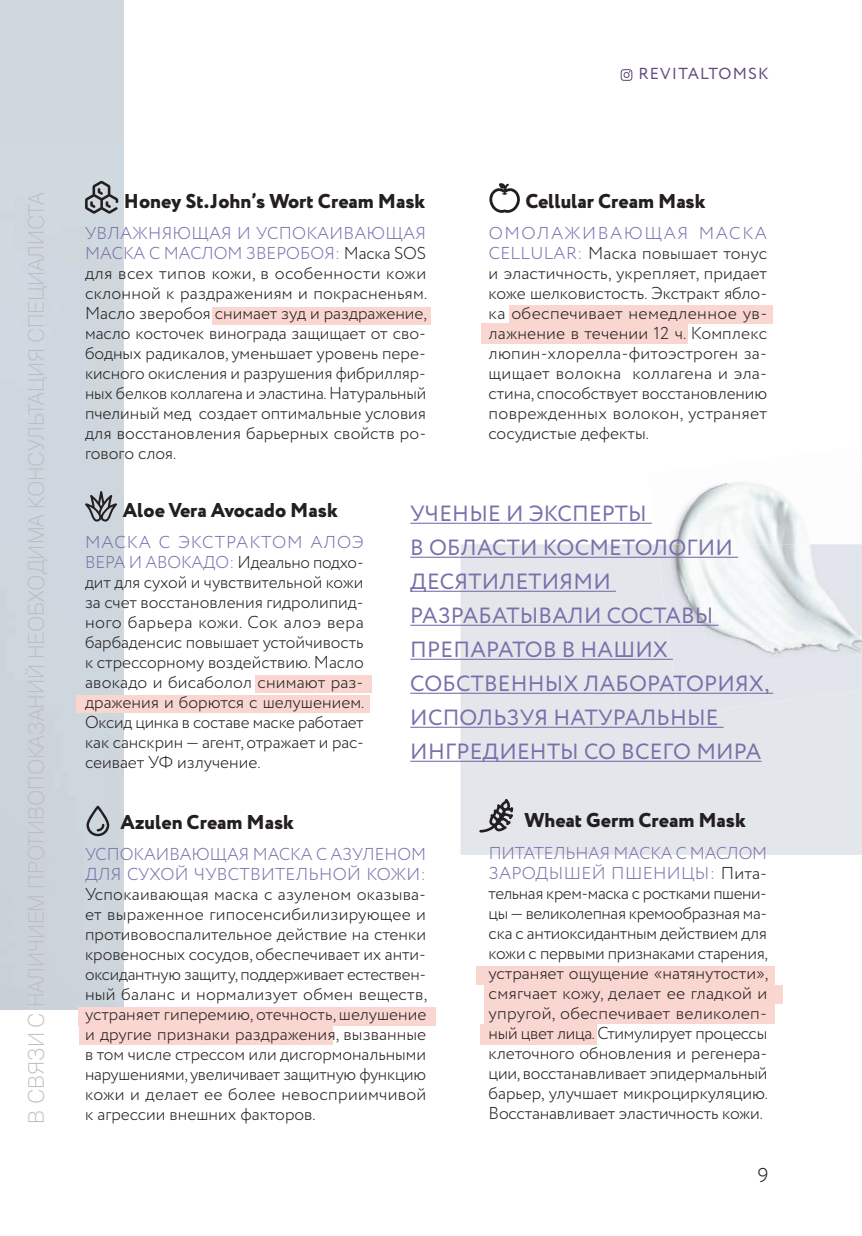
<style>
.page{position:relative;width:862px;height:1236px;background:#fff}
.page>*{position:absolute;margin:0;border:0;box-sizing:border-box;transform-origin:0 0}
.t1{font:22px/34px "Circe";letter-spacing:.01em;color:#7b6fab}
.t2{font:22px "Pragmatica Light C";color:#bcbdc0;scale:.96 1}
.t3{font:800 20px "Circe";color:#231f20}
.t4{font:300 20px "Circe";color:#231f20}
.t5{font:300 17.2px/20px "Circe";color:#231f20;text-align:justify}
.t6{font:300 17.2px/20px "Circe";color:#7b6fab}
.t7{font:16px "Circe";color:#614b7c}
.s1{color:#7b6fab}
</style>
<div class="page">
<div style="left:212px;top:307px;width:218px;height:18px;background:#f9d6d0"></div>
<div style="left:509px;top:305px;width:264px;height:18px;background:#f9d6d0"></div>
<div style="left:481px;top:323px;width:207px;height:21px;background:#f9d6d0"></div>
<div style="left:0;top:0;width:123px;height:143px;background:#d0d8de"></div>
<div style="left:255px;top:675px;width:117px;height:18px;background:#f9d6d0"></div>
<div style="left:79px;top:1007px;width:357px;height:19px;background:#f9d6d0"></div>
<div style="left:476px;top:966px;width:299px;height:19px;background:#f9d6d0"></div>
<div style="left:484px;top:1004px;width:291px;height:20px;background:#f9d6d0"></div>
<div style="left:484px;top:985px;width:298px;height:19px;background:#f9d6d0"></div>
<div style="left:480px;top:1024px;width:116px;height:21px;background:#f9d6d0"></div>
<div style="left:79px;top:1026px;width:253px;height:19px;background:#f9d6d0"></div>
<div style="left:76px;top:695px;width:294px;height:18px;background:#f9d6d0"></div>
<div style="left:460px;top:544px;width:402px;height:311px;background:#e3e7ec"></div>
<img style="left:647px;top:482px;width:160px;height:62px">
<img style="left:656px;top:544px;width:206px;height:170px">
<svg style="left:620px;top:69px;width:12px;height:12px"></svg>
<hr style="left:410px;top:523px;width:242px;height:1px;background:#7b6fab">
<hr style="left:410px;top:557px;width:328px;height:1px;background:#7b6fab">
<hr style="left:410px;top:591px;width:206px;height:1px;background:#7b6fab">
<hr style="left:410px;top:625px;width:308px;height:1px;background:#7b6fab">
<hr style="left:410px;top:659px;width:263px;height:1px;background:#7b6fab">
<hr style="left:410px;top:693px;width:363px;height:1px;background:#7b6fab">
<hr style="left:410px;top:727px;width:313px;height:1px;background:#7b6fab">
<hr style="left:410px;top:761px;width:351px;height:1px;background:#7b6fab">
<svg style="left:86px;top:806px;width:23px;height:30px"></svg>
<svg style="left:85px;top:181px;width:33px;height:33px"></svg>
<svg style="left:85px;top:491px;width:32px;height:31px"></svg>
<svg style="left:489px;top:183px;width:31px;height:30px"></svg>
<svg style="left:479px;top:799px;width:34px;height:33px"></svg>
<p class="t7" style="left:638px;top:63px;width:131px">REVITALTOMSK</p>
<p class="t2" style="left:24px;top:1123px;width:971px;rotate:-90deg">В СВЯЗИ С НАЛИЧИЕМ ПРОТИВОПОКАЗАНИЙ НЕОБХОДИМА КОНСУЛЬТАЦИЯ СПЕЦИАЛИСТА</p>
<p class="t3" style="left:124px;top:188px;width:303px">Honey St.John’s Wort Cream Mask</p>
<p class="t5" style="left:85px;top:224px;width:344px"><span class="s1">УВЛАЖНЯЮЩАЯ И УСПОКАИВАЮЩАЯ МАСКА С МАСЛОМ ЗВЕРОБОЯ:</span> Маска SOS для всех типов кожи, в особенности кожи склонной к раздражениям и покрасненьям.<br>Масло зверобоя снимает зуд и раздражение, масло косточек винограда защищает от сво&shy;бодных радикалов, уменьшает уровень пере&shy;кисного окисления и разрушения фибрилляр&shy;ных белков коллагена и эластина. Натуральный пчелиный мед создает оптимальные условия для восстановления барьерных свойств ро&shy;гового слоя.</p>
<p class="t3" style="left:525px;top:188px;width:181px">Cellular Cream Mask</p>
<p class="t5" style="left:488px;top:224px;width:280px"><span class="s1">ОМОЛАЖИВАЮЩАЯ МАСКА CELLULAR:</span> Маска повышает тонус и эластичность, укрепляет, придает коже шелковистость. Экстракт ябло&shy;ка обеспечивает немедленное ув&shy;лажнение в течении 12 ч. Комплекс люпин-хлорелла-фитоэстроген за&shy;щищает волокна коллагена и эла&shy;стина, способствует восстановлению поврежденных волокон, устраняет сосудистые дефекты.</p>
<p class="t3" style="left:123px;top:496px;width:216px">Aloe Vera Avocado Mask</p>
<p class="t5" style="left:85px;top:533px;width:281px"><span class="s1">МАСКА С ЭКСТРАКТОМ АЛОЭ ВЕРА И АВОКАДО:</span> Идеально подхо&shy;дит для сухой и чувствительной кожи за счет восстановления гидролипид&shy;ного барьера кожи. Сок алоэ вера барбаденсис повышает устойчивость к стрессорному воздействию. Масло авокадо и бисаболол снимают раз&shy;дражения и борются с шелушением.<br>Оксид цинка в составе маске работает как санскрин — агент, отражает и рас&shy;сеивает УФ излучение.</p>
<p class="t1" style="left:410px;top:497px;width:360px">УЧЕНЫЕ И ЭКСПЕРТЫ<br>В ОБЛАСТИ КОСМЕТОЛОГИИ<br>ДЕСЯТИЛЕТИЯМИ<br>РАЗРАБАТЫВАЛИ СОСТАВЫ<br>ПРЕПАРАТОВ В НАШИХ<br>СОБСТВЕННЫХ ЛАБОРАТОРИЯХ,<br>ИСПОЛЬЗУЯ НАТУРАЛЬНЫЕ<br>ИНГРЕДИЕНТЫ СО ВСЕГО МИРА</p>
<p class="t3" style="left:121px;top:808px;width:175px">Azulen Cream Mask</p>
<p class="t6" style="left:85px;top:845px;width:342px">УСПОКАИВАЮЩАЯ МАСКА С АЗУЛЕНОМ<br>ДЛЯ СУХОЙ ЧУВСТВИТЕЛЬНОЙ КОЖИ:</p>
<p class="t5" style="left:85px;top:885px;width:344px">Успокаивающая маска с азуленом оказыва&shy;ет выраженное гипосенсибилизирующее и противовоспалительное действие на стенки кровеносных сосудов, обеспечивает их анти&shy;оксидантную защиту, поддерживает естествен&shy;ный баланс и нормализует обмен веществ, устраняет гиперемию, отечность, шелушение и другие признаки раздражения, вызванные в том числе стрессом или дисгормональными нарушениями, увеличивает защитную функцию кожи и делает ее более невосприимчивой к агрессии внешних факторов.</p>
<p class="t3" style="left:524px;top:807px;width:223px">Wheat Germ Cream Mask</p>
<p class="t5" style="left:488px;top:843px;width:281px"><span class="s1">ПИТАТЕЛЬНАЯ МАСКА С МАСЛОМ ЗАРОДЫШЕЙ ПШЕНИЦЫ:</span> Пита&shy;тельная крем-маска с ростками пшени&shy;цы — великолепная кремообразная ма&shy;ска с антиоксидантным действием для кожи с первыми признаками старения, устраняет ощущение «натянутости», смягчает кожу, делает ее гладкой и упругой, обеспечивает великолеп&shy;ный цвет лица. Стимулирует процессы клеточного обновления и регенера&shy;ции, восстанавливает эпидермальный барьер, улучшает микроциркуляцию.<br>Восстанавливает эластичность кожи.</p>
<p class="t4" style="left:757px;top:1162px;width:12px">9</p>
</div>
